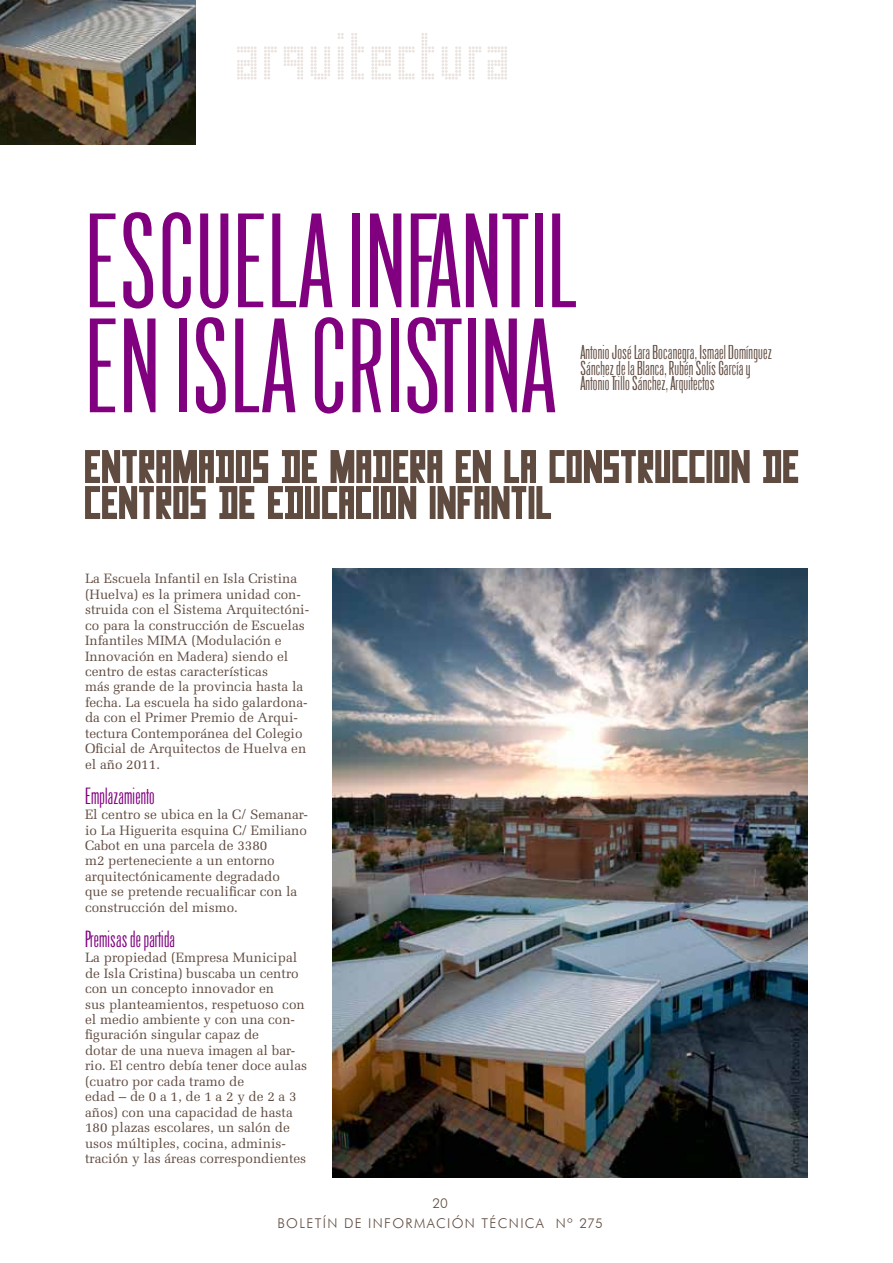
<style>
.page{position:relative;width:893px;height:1263px;background:#fff}
.page>*{position:absolute;margin:0;border:0;box-sizing:border-box;transform-origin:0 0}
.t1{font:120px/105px "Arizona";color:#800080}
.t2{font:67.5px "Pop Led";color:#eae3df}
.t3{font:21px "Arizona";color:#800080}
.t4{font:18px/15.5px "Arizona";color:#604b40}
.t5{font:13.5px/15.5px "Melior LT Std";color:#604b40}
.t6{font:300 13.5px/20.2px "Futura BT";letter-spacing:.1em;color:#604b40;text-align:center}
</style>
<div class="page">
<img style="left:0;top:0;width:196px;height:145px">
<svg style="left:85px;top:450px;width:713px;height:69px"></svg>
<img style="left:333px;top:569px;width:475px;height:609px">
<h2 class="t2" style="left:237px;top:19px;width:279px">arquitectura</h2>
<h1 class="t1" style="left:85px;top:212px;width:495px">escuela infantil en isla cristina</h1>
<h3 class="t4" style="left:580px;top:345px;width:193px">Antonio José Lara Bocanegra, Ismael Domínguez<br>Sánchez de la Blanca, Rubén Solís García y<br>Antonio Trillo Sánchez, Arquitectos</h3>
<p class="t5" style="left:85px;top:571px;width:226px">La Escuela Infantil en Isla Cristina (Huelva) es la primera unidad con&shy;struida con el Sistema Arquitectóni&shy;co para la construcción de Escuelas<br>Infantiles MIMA (Modulación e<br>Innovación en Madera) siendo el centro de estas características<br>más grande de la provincia hasta la fecha. La escuela ha sido galardona&shy;da con el Primer Premio de Arqui&shy;tectura Contemporánea del Colegio<br>Oficial de Arquitectos de Huelva en el año 2011.</p>
<h3 class="t3" style="left:85px;top:783px;width:71px">Emplazamiento</h3>
<p class="t5" style="left:85px;top:807px;width:225px">El centro se ubica en la C/ Semanar&shy;io La Higuerita esquina C/ Emiliano<br>Cabot en una parcela de 3380<br>m2 perteneciente a un entorno arquitectónicamente degradado<br>que se pretende recualificar con la construcción del mismo.</p>
<h3 class="t3" style="left:85px;top:926px;width:92px">Premisas de partida</h3>
<p class="t5" style="left:85px;top:950px;width:224px">La propiedad (Empresa Municipal de Isla Cristina) buscaba un centro con un concepto innovador en<br>sus planteamientos, respetuoso con el medio ambiente y con una con&shy;figuración singular capaz de<br>dotar de una nueva imagen al bar&shy;rio. El centro debía tener doce aulas (cuatro por cada tramo de<br>edad – de 0 a 1, de 1 a 2 y de 2 a 3 años) con una capacidad de hasta<br>180 plazas escolares, un salón de usos múltiples, cocina, adminis&shy;tración y las áreas correspondientes</p>
<p class="t6" style="left:277px;top:1193px;width:327px">20<br>BOLETÍN DE INFORMACIÓN TÉCNICA Nº 275</p>
</div>
